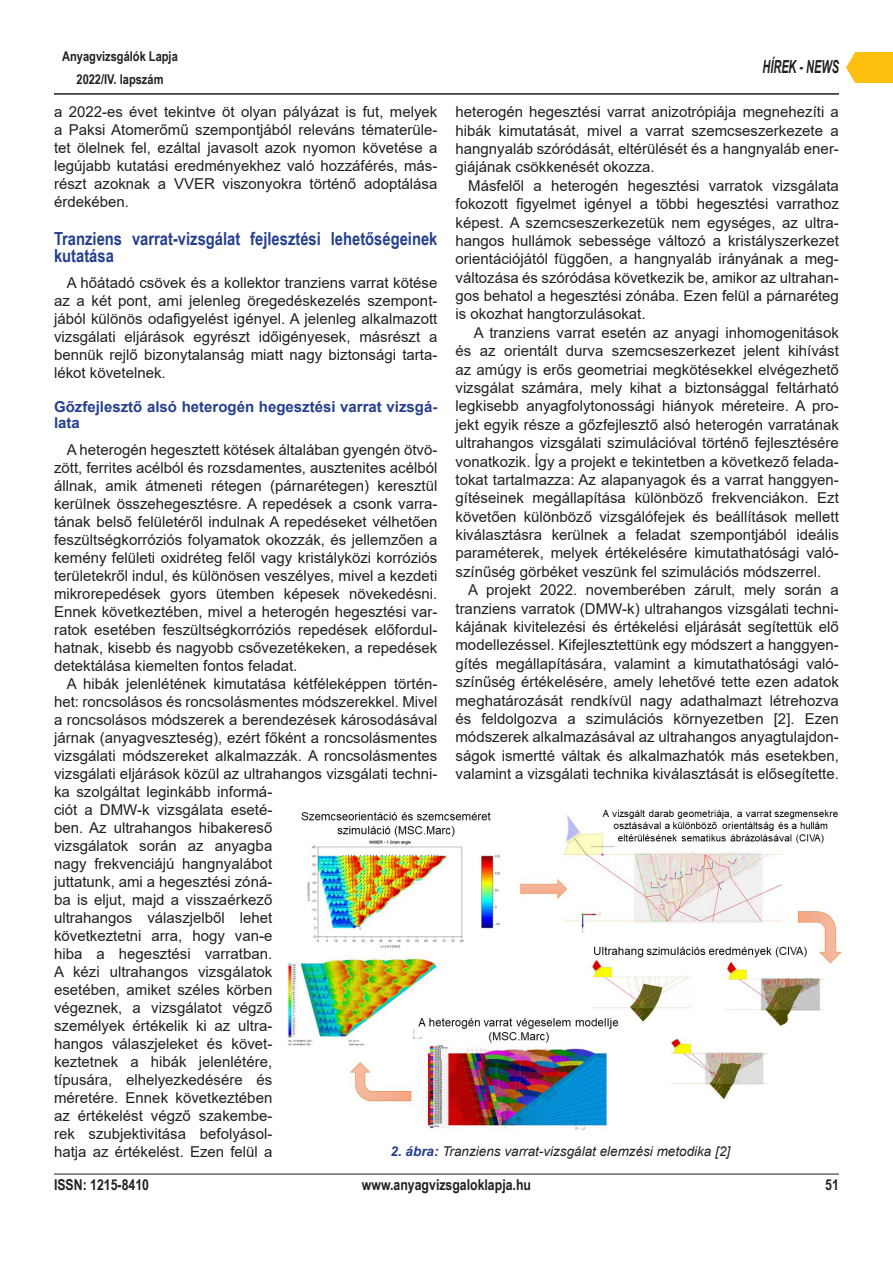
<style>
.page{position:relative;width:893px;height:1263px;background:#fff}
.page>*{position:absolute;margin:0;border:0;box-sizing:border-box;transform-origin:0 0}
.AVI_UJ_Címsor1_számo{font:700 18px/16.5px "Arial Narrow";color:#253f8e}
.t1{font:italic 700 18px "Arial Narrow";color:#231f20;scale:.74 1}
.AVI_UJ_normal_magyar{font:15px/18px "Arial";color:#231f20;text-align:justify}
.AVI_UJ_Címsor2{font:700 15px/16.5px "Arial";color:#253f8e}
.t2{font:700 15px "Arial Narrow";color:#231f20}
.t3{font:italic 13.5px "Arial";color:#231f20}
.t4{font:700 13.5px/22.5px "Arial Narrow";color:#231f20;text-align:center}
.s1{font-weight:700;color:#253f8e}
</style>
<div class="page">
<svg style="left:846px;top:52px;width:18px;height:31px"></svg>
<div style="left:864px;top:52px;width:29px;height:31px;background:#fec00f"></div>
<hr style="left:54px;top:1174px;width:785px;height:1px;background:#231f20">
<hr style="left:54px;top:94px;width:785px;height:1px;background:#231f20">
<img style="left:287px;top:809px;width:555px;height:321px">
<p class="t4" style="left:62px;top:45px;width:117px">Anyagvizsgálók Lapja<br>2022/IV. lapszám</p>
<p class="t1" style="left:762px;top:53px;width:105px">HÍREK - NEWS</p>
<p class="AVI_UJ_normal_magyar" style="left:455px;top:103px;width:385px;line-height:18.5px">heterogén hegesztési varrat anizotrópiája megnehezíti a hibák kimutatását, mivel a varrat szemcseszerkezete a hangnyaláb szóródását, eltérülését és a hangnyaláb ener&shy;giájának csökkenését okozza.</p>
<p class="AVI_UJ_normal_magyar" style="left:455px;top:176px;width:385px;line-height:18.5px;text-indent:13px">Másfelől a heterogén hegesztési varratok vizsgálata fokozott figyelmet igényel a többi hegesztési varrathoz képest. A szemcseszerkezetük nem egységes, az ultra&shy;hangos hullámok sebessége változó a kristályszerkezet orientációjától függően, a hangnyaláb irányának a meg&shy;változása és szóródása következik be, amikor az ultrahan&shy;gos behatol a hegesztési zónába. Ezen felül a párnaréteg is okozhat hangtorzulásokat.</p>
<p class="AVI_UJ_normal_magyar" style="left:455px;top:323px;width:385px;line-height:18.5px;text-indent:18px">A tranziens varrat esetén az anyagi inhomogenitások és az orientált durva szemcseszerkezet jelent kihívást az amúgy is erős geometriai megkötésekkel elvégezhető vizsgálat számára, mely kihat a biztonsággal feltárható legkisebb anyagfolytonossági hiányok méreteire. A pro&shy;jekt egyik része a gőzfejlesztő alsó heterogén varratának ultrahangos vizsgálati szimulációval történő fejlesztésére vonatkozik. Így a projekt e tekintetben a következő felada&shy;tokat tartalmazza: Az alapanyagok és a varrat hanggyen&shy;gítéseinek megállapítása különböző frekvenciákon. Ezt követően különböző vizsgálófejek és beállítások mellett kiválasztásra kerülnek a feladat szempontjából ideális paraméterek, melyek értékelésére kimutathatósági való&shy;színűség görbéket veszünk fel szimulációs módszerrel.</p>
<p class="AVI_UJ_normal_magyar" style="left:455px;top:581px;width:385px;line-height:18.5px;text-indent:13px">A projekt 2022. novemberében zárult, mely során a tranziens varratok (DMW-k) ultrahangos vizsgálati techni&shy;kájának kivitelezési és értékelési eljárását segítettük elő modellezéssel. Kifejlesztettünk egy módszert a hanggyen&shy;gítés megállapítására, valamint a kimutathatósági való&shy;színűség értékelésére, amely lehetővé tette ezen adatok meghatározását rendkívül nagy adathalmazt létrehozva és feldolgozva a szimulációs környezetben [2]. Ezen módszerek alkalmazásával az ultrahangos anyagtulajdon&shy;ságok ismertté váltak és alkalmazhatók más esetekben, valamint a vizsgálati technika kiválasztását is elősegítette.</p>
<p class="AVI_UJ_normal_magyar" style="left:54px;top:103px;width:385px">a 2022-es évet tekintve öt olyan pályázat is fut, melyek a Paksi Atomerőmű szempontjából releváns tématerüle&shy;tet ölelnek fel, ezáltal javasolt azok nyomon követése a legújabb kutatási eredményekhez való hozzáférés, más&shy;részt azoknak a VVER viszonyokra történő adoptálása érdekében.</p>
<p class="AVI_UJ_Címsor1_számo" style="left:54px;top:230px;width:385px">Tranziens varrat-vizsgálat fejlesztési lehetőségeinek kutatása</p>
<p class="AVI_UJ_normal_magyar" style="left:54px;top:274px;width:385px;text-indent:13px">A hőátadó csövek és a kollektor tranziens varrat kötése az a két pont, ami jelenleg öregedéskezelés szempont&shy;jából különös odafigyelést igényel. A jelenleg alkalmazott vizsgálati eljárások egyrészt időigényesek, másrészt a bennük rejlő bizonytalanság miatt nagy biztonsági tarta&shy;lékot követelnek.</p>
<p class="AVI_UJ_Címsor2" style="left:54px;top:398px;width:385px">Gőzfejlesztő alsó heterogén hegesztési varrat vizsgá&shy;lata</p>
<p class="AVI_UJ_normal_magyar" style="left:54px;top:440px;width:385px;text-indent:13px">A heterogén hegesztett kötések általában gyengén ötvö&shy;zött, ferrites acélból és rozsdamentes, ausztenites acélból állnak, amik átmeneti rétegen (párnarétegen) keresztül kerülnek összehegesztésre. A repedések a csonk varra&shy;tának belső felületéről indulnak A repedéseket vélhetően feszültségkorróziós folyamatok okozzák, és jellemzően a kemény felületi oxidréteg felől vagy kristályközi korróziós területekről indul, és különösen veszélyes, mivel a kezdeti mikrorepedések gyors ütemben képesek növekedésni.<br>Ennek következtében, mivel a heterogén hegesztési var&shy;ratok esetében feszültségkorróziós repedések előfordul&shy;hatnak, kisebb és nagyobb csővezetékeken, a repedések detektálása kiemelten fontos feladat.</p>
<p class="AVI_UJ_normal_magyar" style="left:54px;top:674px;width:385px;text-align:left;text-indent:13px">A hibák jelenlétének kimutatása kétféleképpen történ&shy;het: roncsolásos és roncsolásmentes módszerekkel. Mivel a roncsolásos módszerek a berendezések károsodásával járnak (anyagveszteség), ezért főként a roncsolásmentes vizsgálati módszereket alkalmazzák. A roncsolásmentes vizsgálati eljárások közül az ultrahangos vizsgálati techni&shy;ka szolgáltat leginkább informá-<br>ciót a DMW-k vizsgálata eseté-<br>ben. Az ultrahangos hibakereső<br>vizsgálatok során az anyagba<br>nagy frekvenciájú hangnyalábot<br>juttatunk, ami a hegesztési zóná-<br>ba is eljut, majd a visszaérkező<br>ultrahangos válaszjelből lehet<br>következtetni arra, hogy van-e<br>hiba a hegesztési varratban.<br>A kézi ultrahangos vizsgálatok<br>esetében, amiket széles körben<br>végeznek, a vizsgálatot végző<br>személyek értékelik ki az ultra-<br>hangos válaszjeleket és követ-<br>keztetnek a hibák jelenlétére,<br>típusára, elhelyezkedésére és<br>méretére. Ennek következtében<br>az értékelést végző szakembe-<br>rek szubjektivitása befolyásol-<br>hatja az értékelést. Ezen felül a</p>
<p class="t3" style="left:391px;top:1143px;width:341px"><span class="s1">2. ábra:</span> Tranziens varrat-vizsgálat elemzési metodika [2]</p>
<p class="t2" style="left:54px;top:1174px;width:97px">ISSN: 1215-8410</p>
<p class="t2" style="left:362px;top:1174px;width:171px">www.anyagvizsgaloklapja.hu</p>
<p class="t2" style="left:825px;top:1174px;width:15px">51</p>
</div>
